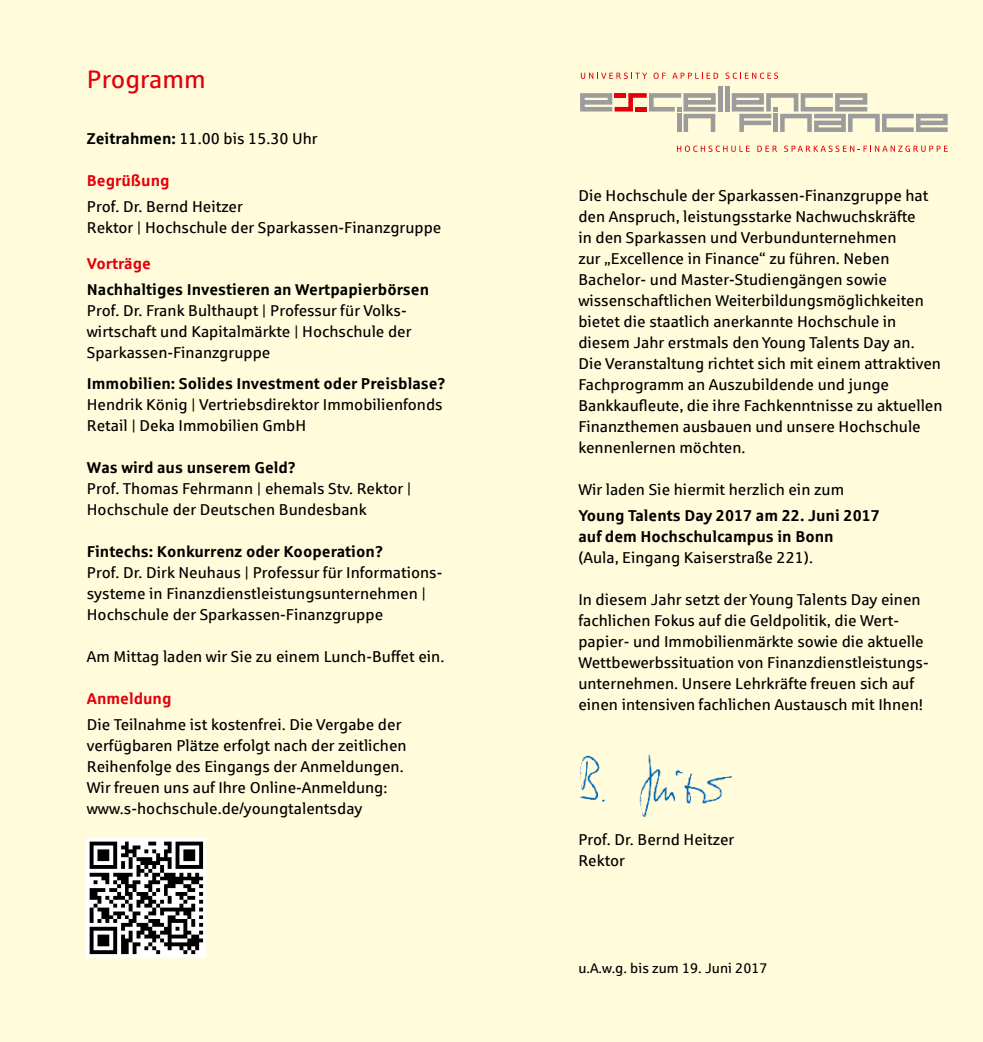
<style>
.page{position:relative;width:983px;height:1042px;background:#fff}
.page>*{position:absolute;margin:0;border:0;box-sizing:border-box;transform-origin:0 0}
.t1{font:25.38px "Sparkasse Rg";color:#e3000b}
.t2{font:15.75px/21px "Sparkasse Rg";color:#000}
.t3{font:700 15.75px/21px "Sparkasse Rg";color:#000}
.t4{font:700 15.75px "Sparkasse Rg";color:#e3000b}
.t5{font:14px "Sparkasse Rg";color:#000}
.s1{font-weight:700}
</style>
<div class="page">
<div style="left:0;top:0;width:982px;height:1042px;background:#fffbdb"></div>
<img style="left:87px;top:838px;width:119px;height:119px">
<img style="left:580px;top:753px;width:151px;height:64px">
<div style="left:717px;top:86px;width:5px;height:25px;background:#9c9c9d"></div>
<div style="left:724px;top:86px;width:5px;height:25px;background:#9c9c9d"></div>
<svg style="left:580px;top:93px;width:135px;height:39px"></svg>
<svg style="left:731px;top:93px;width:216px;height:39px"></svg>
<svg style="left:580px;top:73px;width:67px;height:6px"></svg>
<svg style="left:653px;top:73px;width:12px;height:6px"></svg>
<svg style="left:672px;top:73px;width:46px;height:6px"></svg>
<svg style="left:725px;top:73px;width:52px;height:6px"></svg>
<svg style="left:676px;top:146px;width:73px;height:6px"></svg>
<svg style="left:757px;top:146px;width:20px;height:6px"></svg>
<svg style="left:784px;top:146px;width:163px;height:6px"></svg>
<h1 class="t1" style="left:87px;top:64px;width:120px">Programm</h1>
<p class="t2" style="left:87px;top:128px;width:232px"><span class="s1">Zeitrahmen:</span> 11.00 bis 15.30 Uhr</p>
<p class="t4" style="left:87px;top:171px;width:84px">Begrüßung</p>
<p class="t2" style="left:87px;top:196px;width:356px">Prof. Dr. Bernd Heitzer<br>Rektor | Hochschule der Sparkassen-Finanzgruppe</p>
<p class="t4" style="left:87px;top:253px;width:66px">Vorträge</p>
<p class="t3" style="left:87px;top:278px;width:343px">Nachhaltiges Investieren an Wertpapierbörsen</p>
<p class="t2" style="left:87px;top:299px;width:326px">Prof. Dr. Frank Bulthaupt | Professur für Volks&shy;wirtschaft und Kapitalmärkte | Hochschule der<br>Sparkassen-Finanzgruppe</p>
<p class="t3" style="left:87px;top:372px;width:360px">Immobilien: Solides Investment oder Preisblase?</p>
<p class="t2" style="left:87px;top:393px;width:357px">Hendrik König | Vertriebsdirektor Immobilienfonds<br>Retail | Deka Immobilien GmbH</p>
<p class="t3" style="left:87px;top:456px;width:211px">Was wird aus unserem Geld?</p>
<p class="t2" style="left:87px;top:477px;width:326px">Prof. Thomas Fehrmann | ehemals Stv. Rektor |<br>Hochschule der Deutschen Bundesbank</p>
<p class="t3" style="left:87px;top:540px;width:298px">Fintechs: Konkurrenz oder Kooperation?</p>
<p class="t2" style="left:87px;top:561px;width:357px">Prof. Dr. Dirk Neuhaus | Professur für Informations&shy;systeme in Finanzdienstleistungsunternehmen |<br>Hochschule der Sparkassen-Finanzgruppe</p>
<p class="t2" style="left:87px;top:645px;width:359px">Am Mittag laden wir Sie zu einem Lunch-Buffet ein.</p>
<p class="t4" style="left:87px;top:688px;width:86px">Anmeldung</p>
<p class="t2" style="left:87px;top:713px;width:321px">Die Teilnahme ist kostenfrei. Die Vergabe der verfügbaren Plätze erfolgt nach der zeitlichen Reihenfolge des Eingangs der Anmeldungen.<br>Wir freuen uns auf Ihre Online-Anmeldung: www.s-hochschule.de/youngtalentsday</p>
<p class="t2" style="left:578px;top:184px;width:365px">Die Hochschule der Sparkassen-Finanzgruppe hat den Anspruch, leistungsstarke Nachwuchskräfte<br>in den Sparkassen und Verbundunternehmen<br>zur „Excellence in Finance“ zu führen. Neben Bachelor- und Master-Studiengängen sowie wissenschaftlichen Weiterbildungsmöglichkeiten bietet die staatlich anerkannte Hochschule in diesem Jahr erstmals den Young Talents Day an.<br>Die Veranstaltung richtet sich mit einem attraktiven Fachprogramm an Auszubildende und junge Bankkaufleute, die ihre Fachkenntnisse zu aktuellen Finanzthemen ausbauen und unsere Hochschule kennenlernen möchten.</p>
<p class="t2" style="left:578px;top:478px;width:267px">Wir laden Sie hiermit herzlich ein zum</p>
<p class="t3" style="left:578px;top:504px;width:303px">Young Talents Day 2017 am 22. Juni 2017 auf dem Hochschulcampus in Bonn</p>
<p class="t2" style="left:578px;top:546px;width:236px">(Aula, Eingang Kaiserstraße 221).</p>
<p class="t2" style="left:578px;top:588px;width:350px">In diesem Jahr setzt der Young Talents Day einen fachlichen Fokus auf die Geldpolitik, die Wert&shy;papier- und Immobilienmärkte sowie die aktuelle Wettbewerbssituation von Finanzdienstleistungs&shy;unternehmen. Unsere Lehrkräfte freuen sich auf einen intensiven fachlichen Austausch mit Ihnen!</p>
<p class="t2" style="left:578px;top:828px;width:158px">Prof. Dr. Bernd Heitzer<br>Rektor</p>
<p class="t5" style="left:578px;top:959px;width:191px">u.A.w.g. bis zum 19. Juni 2017</p>
</div>
